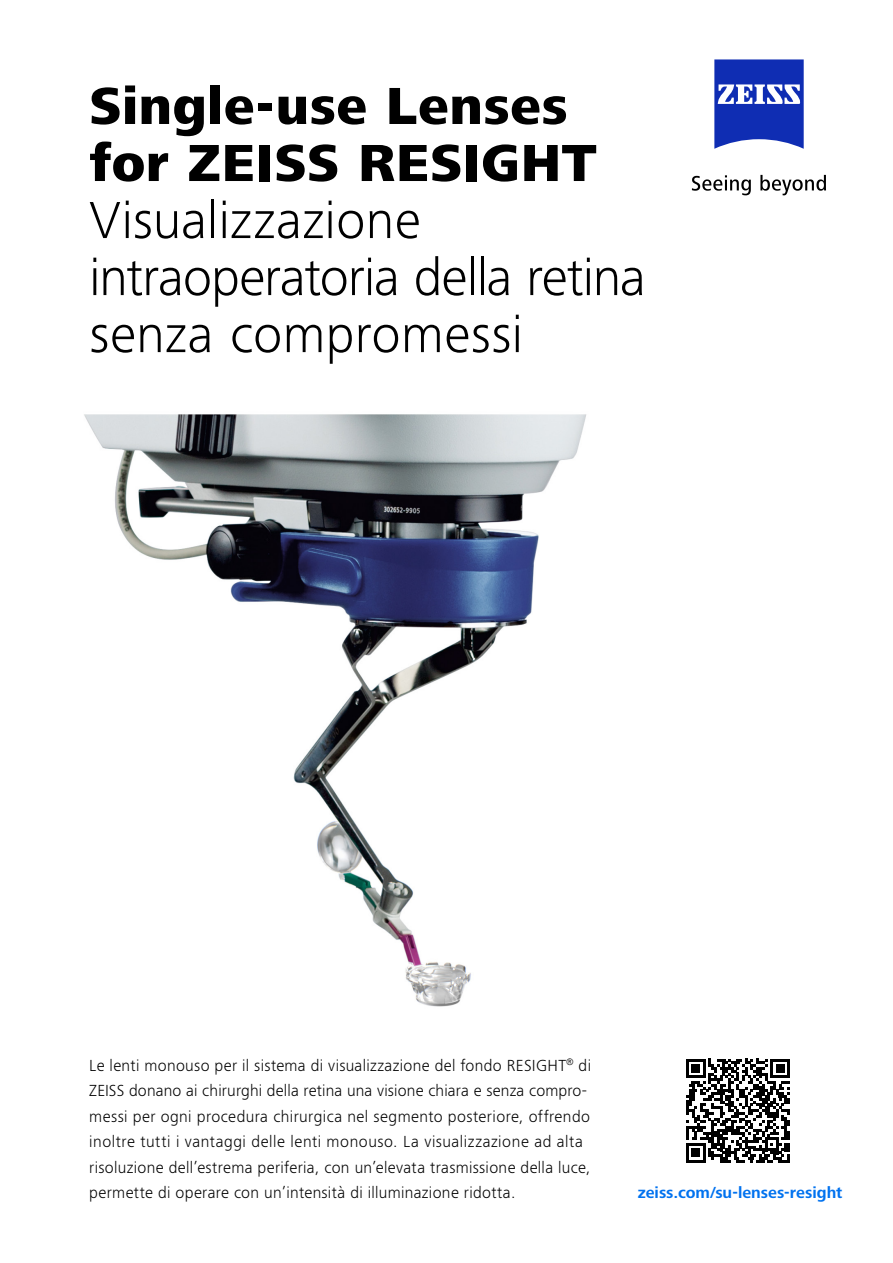
<style>
.page{position:relative;width:893px;height:1263px;background:#fff}
.page>*{position:absolute;margin:0;border:0;box-sizing:border-box;transform-origin:0 0}
.t1{font:300 54px/57px "ZEISS Frutiger Next W1 G";color:#000}
.t2{font:800 54px/57px "ZEISS Frutiger Next W1 G";letter-spacing:.01em;color:#000}
.t3{font:300 16.5px/25.5px "ZEISS Frutiger Next W1 G";letter-spacing:.02em;color:#000}
.t4{font:700 16.5px "ZEISS Frutiger Next W1 G";color:#0072ef}
</style>
<div class="page">
<img style="left:84px;top:414px;width:502px;height:593px">
<svg style="left:714px;top:59px;width:90px;height:90px"></svg>
<svg style="left:692px;top:175px;width:59px;height:20px"></svg>
<svg style="left:760px;top:175px;width:66px;height:20px"></svg>
<svg style="left:686px;top:1059px;width:104px;height:103px"></svg>
<h1 class="t2" style="left:89px;top:75px;width:509px">Single-use Lenses for ZEISS RESIGHT</h1>
<h1 class="t1" style="left:89px;top:189px;width:558px">Visualizzazione intraoperatoria della retina senza compromessi</h1>
<p class="t3" style="left:89px;top:1052px;width:503px">Le lenti monouso per il sistema di visualizzazione del fondo RESIGHT<sup>®</sup> di ZEISS donano ai chirurghi della retina una visione chiara e senza compro&shy;messi per ogni procedura chirurgica nel segmento posteriore, offrendo inoltre tutti i vantaggi delle lenti monouso. La visualizzazione ad alta risoluzione dell’estrema periferia, con un’elevata trasmissione della luce, permette di operare con un’intensità di illuminazione ridotta.</p>
<p class="t4" style="left:638px;top:1181px;width:206px">zeiss.com/su-lenses-resight</p>
</div>
